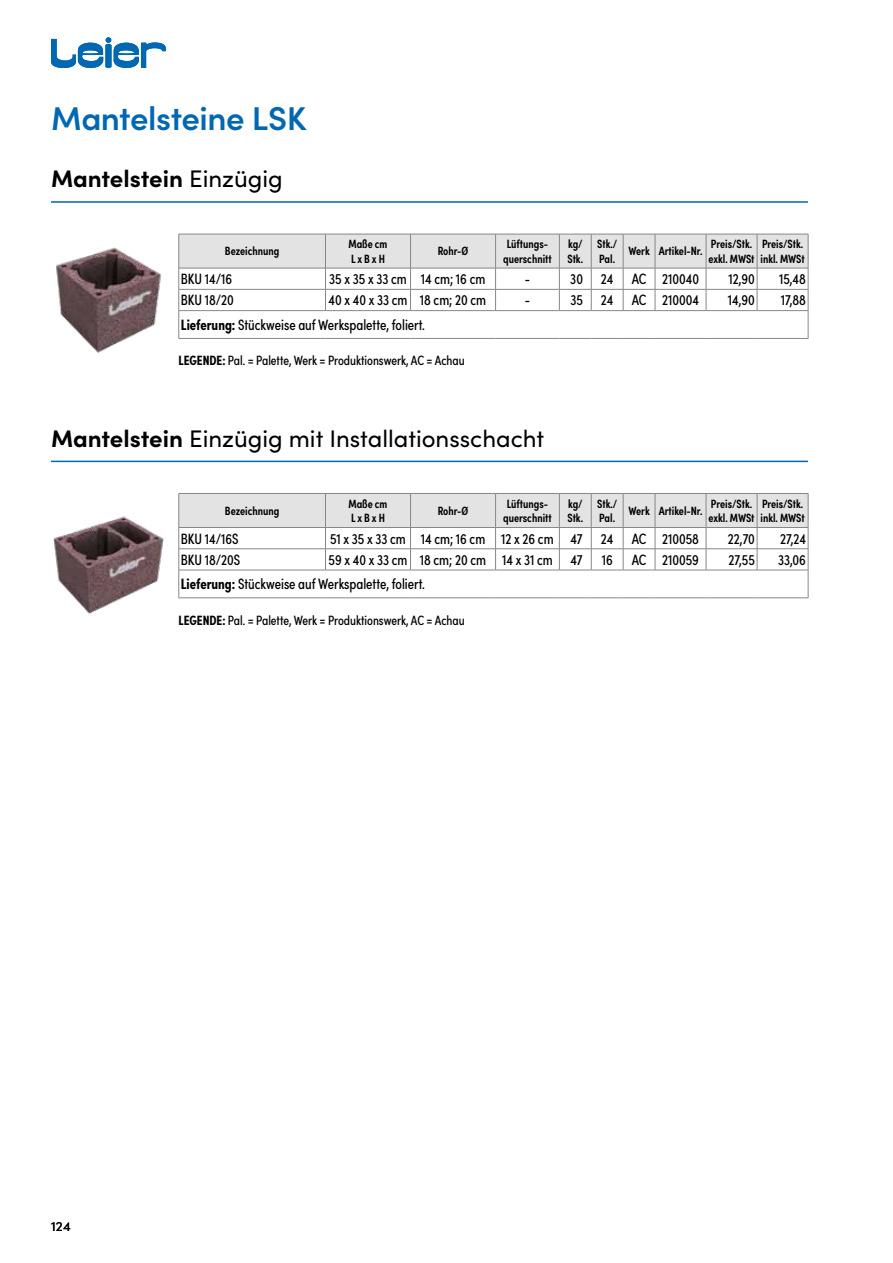
<style>
.page{position:relative;width:893px;height:1263px;background:#fff}
.page>*{position:absolute;margin:0;border:0;box-sizing:border-box;transform-origin:0 0}
.t1{font:600 33px "Sofia Pro";letter-spacing:-.015em;color:#0067b2}
.t2{font:24px "Sofia Pro";color:#000}
.t3{font:700 24px "Sofia Pro";color:#000}
.t4{font:15px "Sofia Pro Condensed";color:#000}
.t5{font:13.5px "Sofia Pro Condensed";color:#000}
.t6{font:13.5px "Sofia Pro";color:#000}
.t7{font:600 12px/14.4px "Sofia Pro Condensed";color:#000}
.s1{font-weight:400}
.s2{font-weight:700}
</style>
<div class="page">
<svg style="left:51px;top:37px;width:115px;height:31px"></svg>
<img style="left:53px;top:516px;width:111px;height:98px">
<hr style="left:179px;top:598px;width:146px;height:1px;background:#878787">
<hr style="left:325px;top:598px;width:86px;height:1px;background:#878787">
<hr style="left:411px;top:598px;width:85px;height:1px;background:#878787">
<hr style="left:496px;top:598px;width:63px;height:1px;background:#878787">
<hr style="left:559px;top:598px;width:32px;height:1px;background:#878787">
<hr style="left:591px;top:598px;width:32px;height:1px;background:#878787">
<hr style="left:623px;top:598px;width:32px;height:1px;background:#878787">
<hr style="left:655px;top:598px;width:51px;height:1px;background:#878787">
<hr style="left:706px;top:598px;width:51px;height:1px;background:#878787">
<hr style="left:757px;top:598px;width:51px;height:1px;background:#878787">
<svg style="left:179px;top:493px;width:630px;height:105px"></svg>
<hr style="left:706px;top:570px;width:51px;height:1px;background:#878787">
<hr style="left:757px;top:570px;width:51px;height:1px;background:#878787">
<hr style="left:51px;top:461px;width:757px;height:1px;background:#0067b2">
<img style="left:56px;top:247px;width:105px;height:106px">
<hr style="left:179px;top:338px;width:146px;height:1px;background:#878787">
<hr style="left:325px;top:338px;width:86px;height:1px;background:#878787">
<hr style="left:411px;top:338px;width:85px;height:1px;background:#878787">
<hr style="left:496px;top:338px;width:63px;height:1px;background:#878787">
<hr style="left:559px;top:338px;width:32px;height:1px;background:#878787">
<hr style="left:591px;top:338px;width:32px;height:1px;background:#878787">
<hr style="left:623px;top:338px;width:32px;height:1px;background:#878787">
<hr style="left:655px;top:338px;width:51px;height:1px;background:#878787">
<hr style="left:706px;top:338px;width:51px;height:1px;background:#878787">
<hr style="left:757px;top:338px;width:51px;height:1px;background:#878787">
<svg style="left:179px;top:234px;width:630px;height:104px"></svg>
<hr style="left:706px;top:310px;width:51px;height:1px;background:#878787">
<hr style="left:757px;top:310px;width:51px;height:1px;background:#878787">
<hr style="left:51px;top:201px;width:757px;height:2px;background:#0067b2">
<h1 class="t1" style="left:51px;top:94px;width:257px">Mantelsteine LSK</h1>
<h2 class="t3" style="left:51px;top:160px;width:233px">Mantelstein <span class="s1">Einzügig</span></h2>
<p class="t7" style="left:225px;top:243px;width:56px">Bezeichnung</p>
<p class="t7" style="left:349px;top:236px;width:40px">Maße cm<br>L x B x H</p>
<p class="t7" style="left:438px;top:243px;width:32px">Rohr-Ø</p>
<p class="t7" style="left:503px;top:236px;width:50px;text-align:center">Lüftungs&shy;querschnitt</p>
<p class="t7" style="left:567px;top:236px;width:17px">kg/<br>Stk.</p>
<p class="t7" style="left:597px;top:236px;width:22px">Stk./<br>Pal.</p>
<p class="t7" style="left:628px;top:243px;width:75px">Werk Artikel-Nr.</p>
<p class="t7" style="left:709px;top:236px;width:47px">Preis/Stk. exkl. MWSt</p>
<p class="t7" style="left:760px;top:236px;width:46px">Preis/Stk. inkl. MWSt</p>
<p class="t4" style="left:181px;top:268px;width:53px">BKU 14/16</p>
<p class="t4" style="left:329px;top:268px;width:158px">35 x 35 x 33 cm 14 cm; 16 cm</p>
<p class="t4" style="left:525px;top:268px;width:7px">-</p>
<p class="t4" style="left:570px;top:268px;width:130px">30 24 AC 210040</p>
<p class="t4" style="left:728px;top:268px;width:28px">12,90</p>
<p class="t4" style="left:779px;top:268px;width:28px">15,48</p>
<p class="t4" style="left:181px;top:289px;width:55px">BKU 18/20</p>
<p class="t4" style="left:328px;top:289px;width:159px">40 x 40 x 33 cm 18 cm; 20 cm</p>
<p class="t4" style="left:525px;top:289px;width:7px">-</p>
<p class="t4" style="left:570px;top:289px;width:130px">35 24 AC 210004</p>
<p class="t4" style="left:728px;top:289px;width:29px">14,90</p>
<p class="t4" style="left:781px;top:289px;width:27px">17,88</p>
<p class="t4" style="left:181px;top:314px;width:245px"><span class="s2">Lieferung:</span> Stückweise auf Werkspalette, foliert.</p>
<p class="t5" style="left:179px;top:351px;width:288px"><span class="s2">LEGENDE:</span> Pal. = Palette, Werk = Produktionswerk, AC = Achau</p>
<h2 class="t2" style="left:51px;top:421px;width:495px"><span class="s2">Mantelstein</span> Einzügig mit Installationsschacht</h2>
<p class="t7" style="left:225px;top:503px;width:56px">Bezeichnung</p>
<p class="t7" style="left:349px;top:495px;width:40px">Maße cm<br>L x B x H</p>
<p class="t7" style="left:438px;top:503px;width:32px">Rohr-Ø</p>
<p class="t7" style="left:503px;top:495px;width:50px;text-align:center">Lüftungs&shy;querschnitt</p>
<p class="t7" style="left:567px;top:495px;width:17px">kg/<br>Stk.</p>
<p class="t7" style="left:597px;top:495px;width:22px">Stk./<br>Pal.</p>
<p class="t7" style="left:628px;top:503px;width:75px">Werk Artikel-Nr.</p>
<p class="t7" style="left:709px;top:495px;width:47px">Preis/Stk. exkl. MWSt</p>
<p class="t7" style="left:760px;top:495px;width:46px">Preis/Stk. inkl. MWSt</p>
<p class="t4" style="left:181px;top:527px;width:59px">BKU 14/16S</p>
<p class="t4" style="left:330px;top:527px;width:370px">51 x 35 x 33 cm 14 cm; 16 cm 12 x 26 cm 47 24 AC 210058</p>
<p class="t4" style="left:728px;top:527px;width:28px">22,70</p>
<p class="t4" style="left:780px;top:527px;width:27px">27,24</p>
<p class="t4" style="left:181px;top:549px;width:61px">BKU 18/20S</p>
<p class="t4" style="left:328px;top:549px;width:256px">59 x 40 x 33 cm 18 cm; 20 cm 14 x 31 cm 47</p>
<p class="t4" style="left:602px;top:549px;width:13px">16</p>
<p class="t4" style="left:632px;top:549px;width:69px">AC 210059</p>
<p class="t4" style="left:728px;top:549px;width:28px">27,55</p>
<p class="t4" style="left:778px;top:549px;width:29px">33,06</p>
<p class="t4" style="left:181px;top:573px;width:245px"><span class="s2">Lieferung:</span> Stückweise auf Werkspalette, foliert.</p>
<p class="t5" style="left:179px;top:610px;width:288px"><span class="s2">LEGENDE:</span> Pal. = Palette, Werk = Produktionswerk, AC = Achau</p>
<p class="t6" style="left:51px;top:1216px;width:21px">124</p>
</div>
